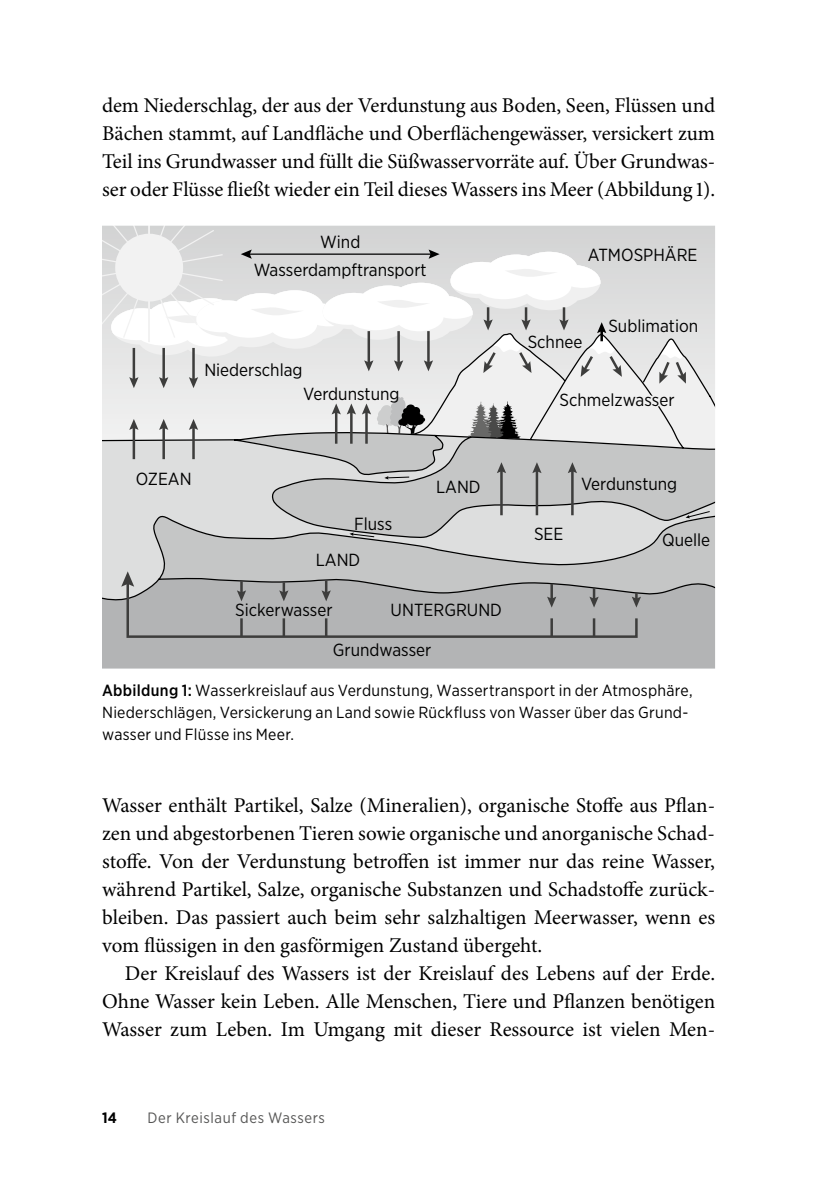
<style>
.page{position:relative;width:840px;height:1191px;background:#fff}
.page>*{position:absolute;margin:0;border:0;box-sizing:border-box;transform-origin:0 0}
.t1{font:21px/28px "Minion Pro";letter-spacing:-.005em;color:#000;text-align:justify}
.t2{font:17.4px/28.2px "Gotham Narrow";color:#000;text-align:center}
.t3{font:16.2px/22px "Gotham Narrow";letter-spacing:.015em;color:#000}
.t4{font:15px "Gotham Narrow";letter-spacing:.04em;color:#565655}
.t5{font:700 15px "Gotham Narrow";color:#000}
.s1{font-weight:500}
</style>
<div class="page">
<svg style="left:102px;top:225px;width:612px;height:443px"></svg>
<p class="t1" style="left:102px;top:91px;width:614px">dem Niederschlag, der aus der Verdunstung aus Boden, Seen, Flüssen und Bächen stammt, auf Landfläche und Oberflächengewässer, versickert zum Teil ins Grundwasser und füllt die Süßwasservorräte auf. Über Grundwas&shy;ser oder Flüsse fließt wieder ein Teil dieses Wassers ins Meer (Abbildung 1).</p>
<p class="t2" style="left:253px;top:227px;width:174px">Wind<br>Wasserdampftransport</p>
<p class="t2" style="left:204px;top:356px;width:100px">Niederschlag</p>
<p class="t2" style="left:303px;top:380px;width:98px">Verdunstung</p>
<p class="t2" style="left:136px;top:465px;width:57px">OZEAN</p>
<p class="t2" style="left:354px;top:509px;width:39px">Fluss</p>
<p class="t2" style="left:315px;top:545px;width:46px">LAND</p>
<p class="t2" style="left:436px;top:472px;width:46px">LAND</p>
<p class="t2" style="left:235px;top:595px;width:99px">Sickerwasser</p>
<p class="t2" style="left:390px;top:595px;width:113px">UNTERGRUND</p>
<p class="t2" style="left:332px;top:635px;width:100px">Grundwasser</p>
<p class="t2" style="left:587px;top:241px;width:111px">ATMOSPHÄRE</p>
<p class="t2" style="left:527px;top:327px;width:56px">Schnee</p>
<p class="t2" style="left:608px;top:311px;width:91px">Sublimation</p>
<p class="t2" style="left:559px;top:385px;width:116px">Schmelzwasser</p>
<p class="t2" style="left:533px;top:519px;width:31px">SEE</p>
<p class="t2" style="left:580px;top:470px;width:98px">Verdunstung</p>
<p class="t2" style="left:661px;top:525px;width:50px">Quelle</p>
<p class="t3" style="left:102px;top:679px;width:591px"><span class="s1">Abbildung 1:</span> Wasserkreislauf aus Verdunstung, Wassertransport in der Atmosphäre,<br>Niederschlägen, Versickerung an Land sowie Rückfluss von Wasser über das Grund&shy;wasser und Flüsse ins Meer.</p>
<p class="t1" style="left:102px;top:791px;width:614px">Wasser enthält Partikel, Salze (Mineralien), organische Stoffe aus Pflan&shy;zen und abgestorbenen Tieren sowie organische und anorganische Schad&shy;stoffe. Von der Verdunstung betroffen ist immer nur das reine Wasser, während Partikel, Salze, organische Substanzen und Schadstoffe zurück&shy;bleiben. Das passiert auch beim sehr salzhaltigen Meerwasser, wenn es vom flüssigen in den gasförmigen Zustand übergeht.</p>
<p class="t1" style="left:102px;top:959px;width:614px;text-indent:23px">Der Kreislauf des Wassers ist der Kreislauf des Lebens auf der Erde.<br>Ohne Wasser kein Leben. Alle Menschen, Tiere und Pflanzen benötigen Wasser zum Leben. Im Umgang mit dieser Ressource ist vielen Men-</p>
<p class="t5" style="left:102px;top:1108px;width:16px">14</p>
<p class="t4" style="left:147px;top:1108px;width:179px">Der Kreislauf des Wassers</p>
</div>
